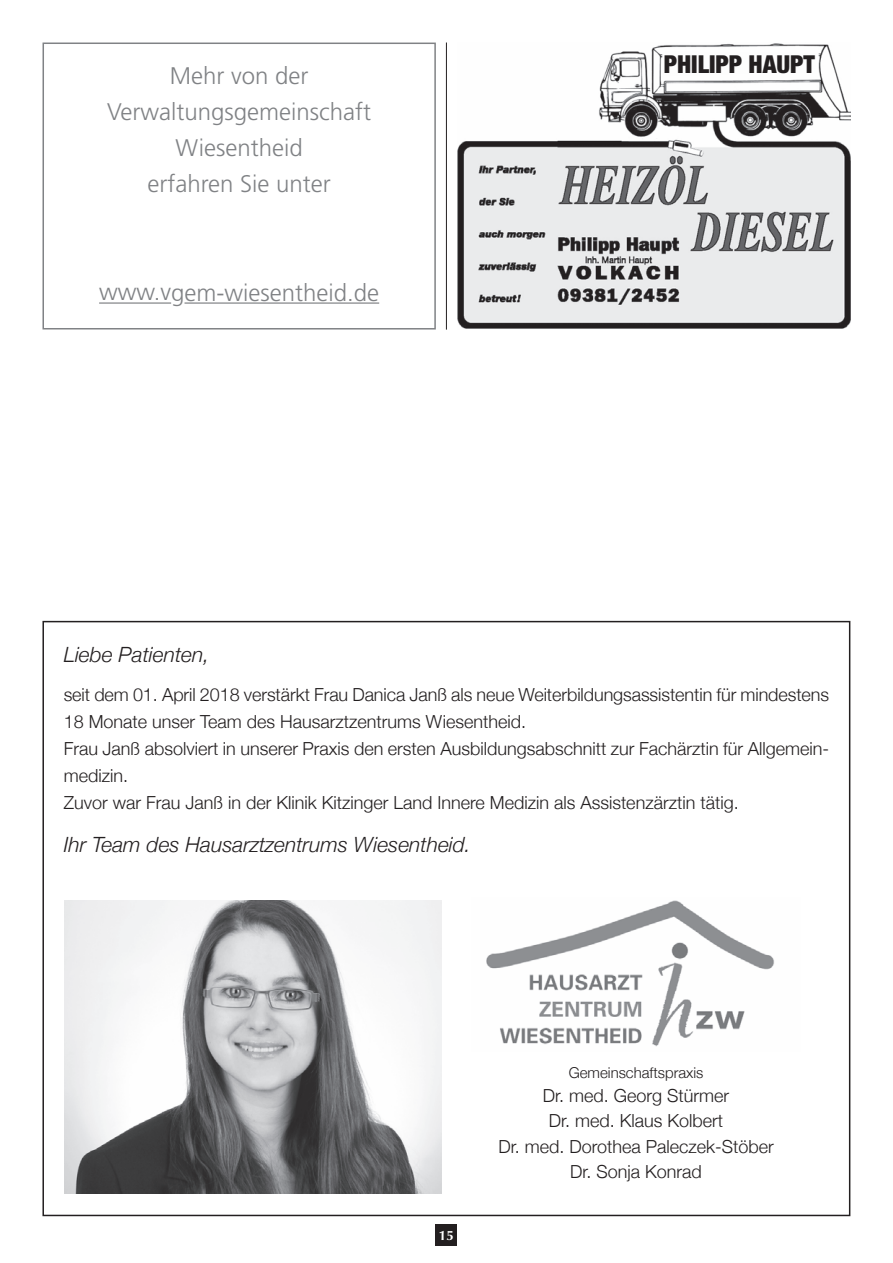
<style>
.page{position:relative;width:893px;height:1263px;background:#fff}
.page>*{position:absolute;margin:0;border:0;box-sizing:border-box;transform-origin:0 0}
.t1{font:900 condensed 24.75px "Helvetica Neue";color:#231f20}
.t2{font:300 24px/36px "Frutiger";color:#808285;text-align:center}
.t3{font:italic 300 21px "Helvetica Neue";color:#231f20}
.t4{font:300 18px/27px "Helvetica Neue";color:#231f20}
.t5{font:300 15px "Helvetica Neue";color:#231f20}
.t6{font:700 13.5px "Optima";color:#fff}
</style>
<div class="page">
<div style="left:436px;top:1225px;width:21px;height:21px;background:#231f20"></div>
<hr style="left:446px;top:43px;width:1px;height:287px;background:#231f20">
<div style="left:42px;top:43px;width:394px;height:286px;border:2px solid #808285"></div>
<hr style="left:99px;top:302px;width:72px;height:2px;background:#808285">
<hr style="left:184px;top:302px;width:195px;height:2px;background:#808285">
<img style="left:457px;top:43px;width:393px;height:286px">
<img style="left:64px;top:900px;width:378px;height:293px">
<img style="left:486px;top:900px;width:288px;height:147px">
<h2 class="t2" style="left:107px;top:60px;width:266px">Mehr von der<br>Verwaltungsgemeinschaft<br>Wiesentheid<br>erfahren Sie unter</h2>
<h2 class="t2" style="left:99px;top:276px;width:282px">www.vgem-wiesentheid.de</h2>
<h1 class="t1" style="left:664px;top:44px;width:153px">PHILIPP HAUPT</h1>
<p class="t3" style="left:64px;top:642px;width:147px">Liebe Patienten,</p>
<p class="t4" style="left:64px;top:681px;width:767px">seit dem 01. April 2018 verstärkt Frau Danica Janß als neue Weiterbildungsassistentin für mindestens 18 Monate unser Team des Hausarztzentrums Wiesentheid.<br>Frau Janß absolviert in unserer Praxis den ersten Ausbildungsabschnitt zur Fachärztin für Allgemein&shy;medizin.<br>Zuvor war Frau Janß in der Klinik Kitzinger Land Innere Medizin als Assistenzärztin tätig.</p>
<p class="t3" style="left:64px;top:832px;width:408px">Ihr Team des Hausarztzentrums Wiesentheid.</p>
<p class="t6" style="left:439px;top:1227px;width:17px">15</p>
<p class="t5" style="left:569px;top:1063px;width:136px">Gemeinschaftspraxis</p>
<p class="t4" style="left:498px;top:1082px;width:277px;line-height:25.5px;text-align:center">Dr. med. Georg Stürmer<br>Dr. med. Klaus Kolbert<br>Dr. med. Dorothea Paleczek-Stöber<br>Dr. Sonja Konrad</p>
</div>
